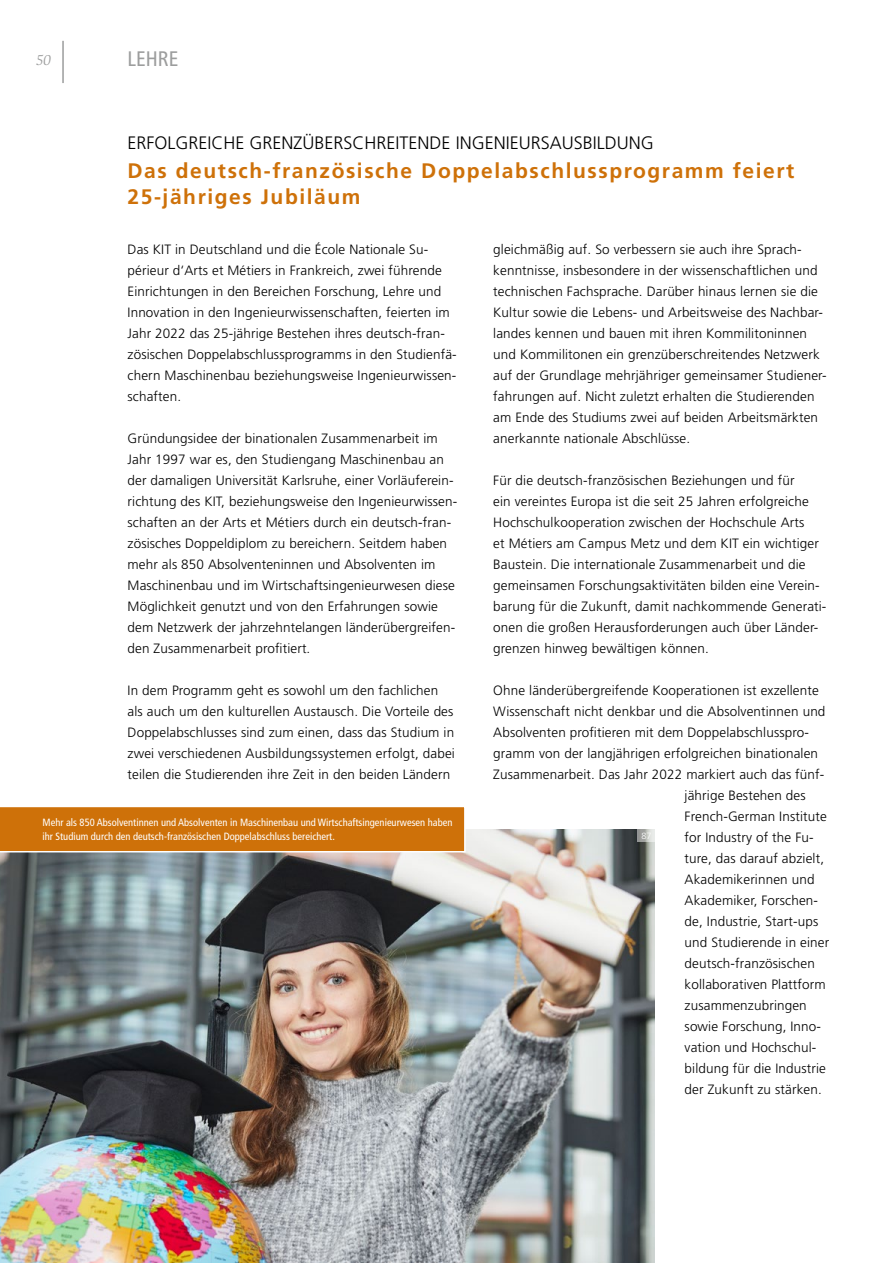
<style>
.page{position:relative;width:893px;height:1263px;background:#fff}
.page>*{position:absolute;margin:0;border:0;box-sizing:border-box;transform-origin:0 0}
.t1{font:700 21px/25.5px "Frutiger LT Std";letter-spacing:.075em;color:#ce7109}
.t2{font:condensed 21px "Frutiger LT Std";color:#9c9d9d}
.t3{font:300 18px "Frutiger LT Std";color:#000}
.t4{font:italic 15px "Slimbach Std";color:#9c9d9d}
.t5{font:300 13.5px/21px "Frutiger LT Std";letter-spacing:.01em;color:#000}
.t6{font:condensed 10.5px/13.5px "Frutiger LT Std";color:#fff}
.t7{font:300 9px "Frutiger LT Std";color:#fff}
</style>
<div class="page">
<hr style="left:62px;top:41px;width:2px;height:42px;background:#9c9d9d">
<img style="left:0;top:829px;width:655px;height:434px">
<div style="left:0;top:807px;width:466px;height:46px;background:#ce7109"></div>
<svg style="left:638px;top:829px;width:17px;height:13px"></svg>
<p class="t4" style="left:36px;top:52px;width:17px">50</p>
<h1 class="t2" style="left:128px;top:47px;width:52px">LEHRE</h1>
<h2 class="t3" style="left:128px;top:132px;width:528px">ERFOLGREICHE GRENZÜBERSCHREITENDE INGENIEURSAUSBILDUNG</h2>
<h1 class="t1" style="left:128px;top:158px;width:668px">Das deutsch-französische Doppelabschlussprogramm feiert<br>25-jähriges Jubiläum</h1>
<p class="t5" style="left:128px;top:239px;width:331px">Das KIT in Deutschland und die École Nationale Su&shy;périeur d‘Arts et Métiers in Frankreich, zwei führende Einrichtungen in den Bereichen Forschung, Lehre und Innovation in den Ingenieurwissenschaften, feierten im Jahr 2022 das 25-jährige Bestehen ihres deutsch-fran&shy;zösischen Doppelabschlussprogramms in den Studienfä&shy;chern Maschinenbau beziehungsweise Ingenieurwissen&shy;schaften.</p>
<p class="t5" style="left:128px;top:428px;width:331px">Gründungsidee der binationalen Zusammenarbeit im Jahr 1997 war es, den Studiengang Maschinenbau an der damaligen Universität Karlsruhe, einer Vorläuferein&shy;richtung des KIT, beziehungsweise den Ingenieurwissen&shy;schaften an der Arts et Métiers durch ein deutsch-fran&shy;zösisches Doppeldiplom zu bereichern. Seitdem haben mehr als 850 Absolventeninnen und Absolventen im Maschinenbau und im Wirtschaftsingenieurwesen diese Möglichkeit genutzt und von den Erfahrungen sowie dem Netzwerk der jahrzehntelangen länderübergreifen&shy;den Zusammenarbeit profitiert.</p>
<p class="t5" style="left:128px;top:680px;width:329px">In dem Programm geht es sowohl um den fachlichen als auch um den kulturellen Austausch. Die Vorteile des Doppelabschlusses sind zum einen, dass das Studium in zwei verschiedenen Ausbildungssystemen erfolgt, dabei teilen die Studierenden ihre Zeit in den beiden Ländern</p>
<p class="t6" style="left:43px;top:816px;width:411px">Mehr als 850 Absolventinnen und Absolventen in Maschinenbau und Wirtschaftsingenieurwesen haben ihr Studium durch den deutsch-französischen Doppelabschluss bereichert.</p>
<p class="t5" style="left:493px;top:239px;width:335px">gleichmäßig auf. So verbessern sie auch ihre Sprach&shy;kenntnisse, insbesondere in der wissenschaftlichen und technischen Fachsprache. Darüber hinaus lernen sie die Kultur sowie die Lebens- und Arbeitsweise des Nachbar&shy;landes kennen und bauen mit ihren Kommilitoninnen und Kommilitonen ein grenzüberschreitendes Netzwerk auf der Grundlage mehrjähriger gemeinsamer Studiener&shy;fahrungen auf. Nicht zuletzt erhalten die Studierenden am Ende des Studiums zwei auf beiden Arbeitsmärkten anerkannte nationale Abschlüsse.</p>
<p class="t5" style="left:493px;top:470px;width:335px">Für die deutsch-französischen Beziehungen und für<br>ein vereintes Europa ist die seit 25 Jahren erfolgreiche Hochschulkooperation zwischen der Hochschule Arts<br>et Métiers am Campus Metz und dem KIT ein wichtiger Baustein. Die internationale Zusammenarbeit und die gemeinsamen Forschungsaktivitäten bilden eine Verein&shy;barung für die Zukunft, damit nachkommende Generati&shy;onen die großen Herausforderungen auch über Länder&shy;grenzen hinweg bewältigen können.</p>
<p class="t5" style="left:493px;top:680px;width:327px">Ohne länderübergreifende Kooperationen ist exzellente</p>
<p class="t5" style="left:493px;top:701px;width:334px">Wissenschaft nicht denkbar und die Absolventinnen und</p>
<p class="t5" style="left:493px;top:722px;width:317px">Absolventen profitieren mit dem Doppelabschlusspro-</p>
<p class="t5" style="left:493px;top:743px;width:326px">gramm von der langjährigen erfolgreichen binationalen</p>
<p class="t5" style="left:493px;top:764px;width:333px">Zusammenarbeit. Das Jahr 2022 markiert auch das fünf-</p>
<p class="t5" style="left:685px;top:785px;width:123px">jährige Bestehen des</p>
<p class="t5" style="left:685px;top:806px;width:144px">French-German Institute</p>
<p class="t5" style="left:685px;top:827px;width:130px">for Industry of the Fu-</p>
<p class="t5" style="left:685px;top:848px;width:141px">ture, das darauf abzielt,</p>
<p class="t5" style="left:685px;top:869px;width:131px">Akademikerinnen und</p>
<p class="t5" style="left:685px;top:890px;width:135px">Akademiker, Forschen-</p>
<p class="t5" style="left:685px;top:911px;width:135px">de, Industrie, Start-ups</p>
<p class="t5" style="left:685px;top:932px;width:146px">und Studierende in einer</p>
<p class="t5" style="left:685px;top:953px;width:132px">deutsch-französischen</p>
<p class="t5" style="left:685px;top:974px;width:143px">kollaborativen Plattform</p>
<p class="t5" style="left:685px;top:995px;width:124px">zusammenzubringen</p>
<p class="t5" style="left:685px;top:1016px;width:138px">sowie Forschung, Inno-</p>
<p class="t5" style="left:685px;top:1037px;width:133px">vation und Hochschul-</p>
<p class="t5" style="left:685px;top:1058px;width:143px">bildung für die Industrie</p>
<p class="t5" style="left:685px;top:1079px;width:139px">der Zukunft zu stärken.</p>
<p class="t7" style="left:641px;top:831px;width:12px">87</p>
</div>
